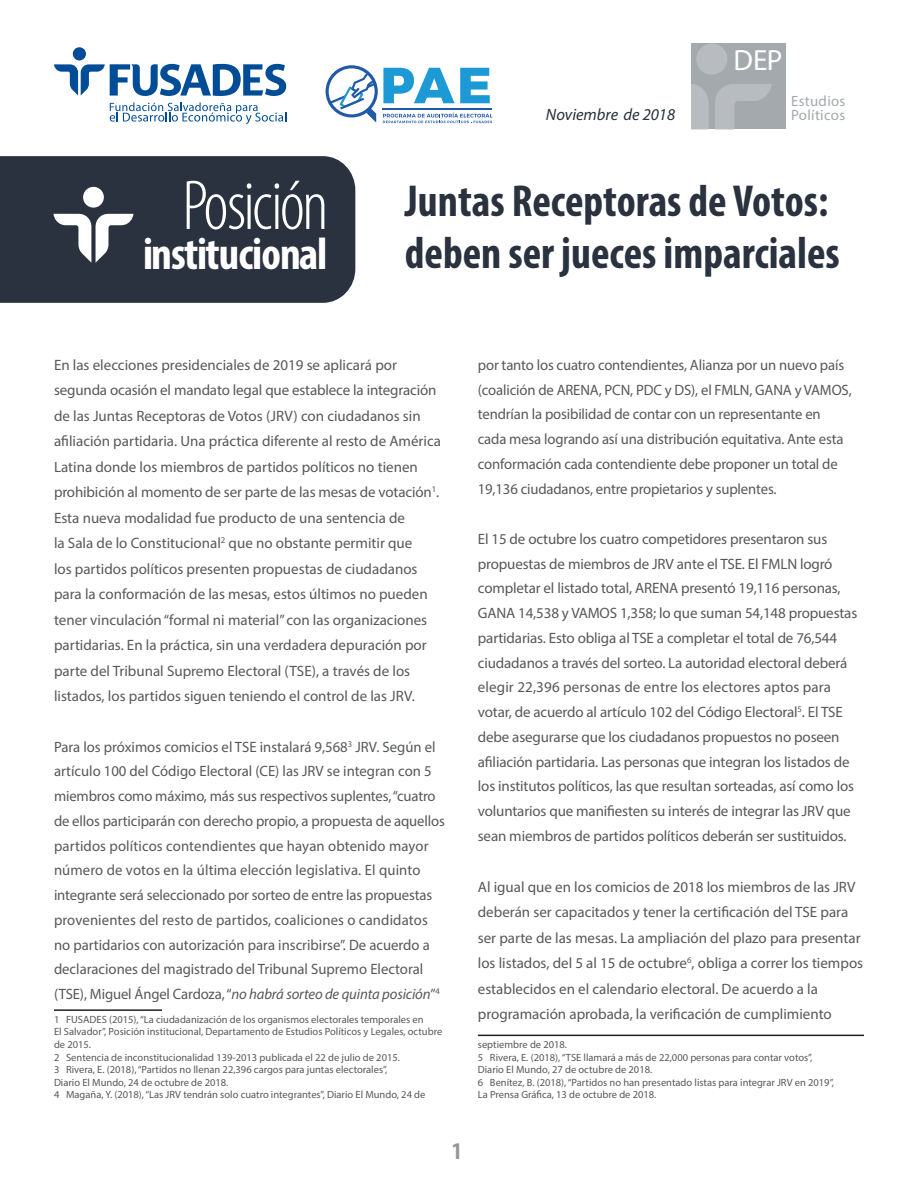
<style>
.page{position:relative;width:918px;height:1188px;background:#fff}
.page>*{position:absolute;margin:0;border:0;box-sizing:border-box;transform-origin:0 0}
.t1{font:300 condensed 71.25px "Myriad Pro";letter-spacing:-.04em;color:#fff}
.t2{font:700 condensed 45.45px "Myriad Pro";letter-spacing:-.02em;color:#fff}
.Subtítulo{font:700 condensed 45px/51.8px "Myriad Pro";color:#29323e}
.t3{font:29.25px "Myriad Pro";color:#fff}
.t4{font:700 condensed 24px "Myriad Pro";color:#939598}
.t5{font:italic 16.5px "Myriad Pro";color:#29323e}
.t6{font:15px/24.8px "Myriad Pro";letter-spacing:-.005em;color:#57585a}
.t7{font:14.85px/14px "Myriad Pro";letter-spacing:.02em;color:#a3a9ad}
.t8{font:10.5px/12.6px "Myriad Pro";color:#57585a}
.s1{font-style:italic}
</style>
<div class="page">
<div style="left:0;top:156px;width:355px;height:147px;background:#29323e"></div>
<div style="left:83px;top:187px;width:21px;height:21px;background:#fff;border-radius:50%"></div>
<svg style="left:54px;top:214px;width:79px;height:49px"></svg>
<div style="left:73px;top:47px;width:13px;height:13px;background:#004c97;border-radius:50%"></div>
<svg style="left:54px;top:64px;width:232px;height:32px"></svg>
<svg style="left:110px;top:102px;width:176px;height:22px"></svg>
<hr style="left:54px;top:1009px;width:108px;height:2px;background:#231f20">
<hr style="left:478px;top:1035px;width:386px;height:1px;background:#231f20">
<div style="left:692px;top:44px;width:94px;height:85px;background:#a3a9ad"></div>
<div style="left:696px;top:44px;width:31px;height:31px;background:#b8bcc0;border-radius:50%"></div>
<svg style="left:715px;top:84px;width:57px;height:45px"></svg>
<svg style="left:692px;top:84px;width:17px;height:45px"></svg>
<svg style="left:326px;top:65px;width:166px;height:58px"></svg>
<hr style="left:383px;top:108px;width:109px;height:1px;background:#2059a8">
<p class="t1" style="left:182px;top:167px;width:148px">Posición</p>
<p class="t2" style="left:143px;top:225px;width:186px">institucional</p>
<p class="t5" style="left:546px;top:104px;width:131px">Noviembre de 2018</p>
<p class="t3" style="left:734px;top:42px;width:50px">DEP</p>
<p class="t7" style="left:791px;top:94px;width:56px">Estudios<br>Políticos</p>
<p class="Subtítulo" style="left:405px;top:174px;width:436px">Juntas Receptoras de Votos: deben ser jueces imparciales</p>
<p class="t6" style="left:54px;top:352px;width:389px;line-height:25.5px">En las elecciones presidenciales de 2019 se aplicará por segunda ocasión el mandato legal que establece la integración de las Juntas Receptoras de Votos (JRV) con ciudadanos sin afiliación partidaria. Una práctica diferente al resto de América Latina donde los miembros de partidos políticos no tienen prohibición al momento de ser parte de las mesas de votación<sup>1</sup>.<br>Esta nueva modalidad fue producto de una sentencia de<br>la Sala de lo Constitucional<sup>2</sup> que no obstante permitir que<br>los partidos políticos presenten propuestas de ciudadanos para la conformación de las mesas, estos últimos no pueden tener vinculación “formal ni material” con las organizaciones partidarias. En la práctica, sin una verdadera depuración por parte del Tribunal Supremo Electoral (TSE), a través de los listados, los partidos siguen teniendo el control de las JRV.</p>
<p class="t6" style="left:54px;top:734px;width:392px">Para los próximos comicios el TSE instalará 9,568<sup>3</sup> JRV. Según el artículo 100 del Código Electoral (CE) las JRV se integran con 5 miembros como máximo, más sus respectivos suplentes, “cuatro de ellos participarán con derecho propio, a propuesta de aquellos partidos políticos contendientes que hayan obtenido mayor número de votos en la última elección legislativa. El quinto integrante será seleccionado por sorteo de entre las propuestas provenientes del resto de partidos, coaliciones o candidatos no partidarios con autorización para inscribirse”. De acuerdo a declaraciones del magistrado del Tribunal Supremo Electoral (TSE), Miguel Ángel Cardoza, “<span class="s1">no habrá sorteo de quinta posición</span>”<sup>4</sup></p>
<p class="t8" style="left:54px;top:1013px;width:390px">1 FUSADES (2015), “La ciudadanización de los organismos electorales temporales en<br>El Salvador”, Posición institucional, Departamento de Estudios Políticos y Legales, octubre de 2015.</p>
<p class="t8" style="left:54px;top:1051px;width:348px">2 Sentencia de inconstitucionalidad 139-2013 publicada el 22 de julio de 2015.</p>
<p class="t8" style="left:54px;top:1063px;width:335px">3 Rivera, E. (2018), “Partidos no llenan 22,396 cargos para juntas electorales”,<br>Diario El Mundo, 24 de octubre de 2018.</p>
<p class="t8" style="left:54px;top:1088px;width:373px">4 Magaña, Y. (2018), “Las JRV tendrán solo cuatro integrantes”, Diario El Mundo, 24 de</p>
<p class="t4" style="left:452px;top:1137px;width:12px">1</p>
<p class="t6" style="left:478px;top:352px;width:375px">por tanto los cuatro contendientes, Alianza por un nuevo país (coalición de ARENA, PCN, PDC y DS), el FMLN, GANA y VAMOS, tendrían la posibilidad de contar con un representante en cada mesa logrando así una distribución equitativa. Ante esta conformación cada contendiente debe proponer un total de 19,136 ciudadanos, entre propietarios y suplentes.</p>
<p class="t6" style="left:478px;top:526px;width:381px">El 15 de octubre los cuatro competidores presentaron sus propuestas de miembros de JRV ante el TSE. El FMLN logró completar el listado total, ARENA presentó 19,116 personas, GANA 14,538 y VAMOS 1,358; lo que suman 54,148 propuestas partidarias. Esto obliga al TSE a completar el total de 76,544 ciudadanos a través del sorteo. La autoridad electoral deberá elegir 22,396 personas de entre los electores aptos para votar, de acuerdo al artículo 102 del Código Electoral<sup>5</sup>. El TSE debe asegurarse que los ciudadanos propuestos no poseen afiliación partidaria. Las personas que integran los listados de los institutos políticos, las que resultan sorteadas, así como los voluntarios que manifiesten su interés de integrar las JRV que sean miembros de partidos políticos deberán ser sustituidos.</p>
<p class="t6" style="left:478px;top:874px;width:387px;line-height:25.5px">Al igual que en los comicios de 2018 los miembros de las JRV deberán ser capacitados y tener la certificación del TSE para ser parte de las mesas. La ampliación del plazo para presentar los listados, del 5 al 15 de octubre<sup>6</sup>, obliga a correr los tiempos establecidos en el calendario electoral. De acuerdo a la programación aprobada, la verificación de cumplimiento</p>
<p class="t8" style="left:478px;top:1038px;width:91px">septiembre de 2018.</p>
<p class="t8" style="left:478px;top:1051px;width:336px">5 Rivera, E. (2018), “TSE llamará a más de 22,000 personas para contar votos”,<br>Diario El Mundo, 27 de octubre de 2018.</p>
<p class="t8" style="left:478px;top:1076px;width:358px">6 Benítez, B. (2018), “Partidos no han presentado listas para integrar JRV en 2019”,<br>La Prensa Gráfica, 13 de octubre de 2018.</p>
</div>
